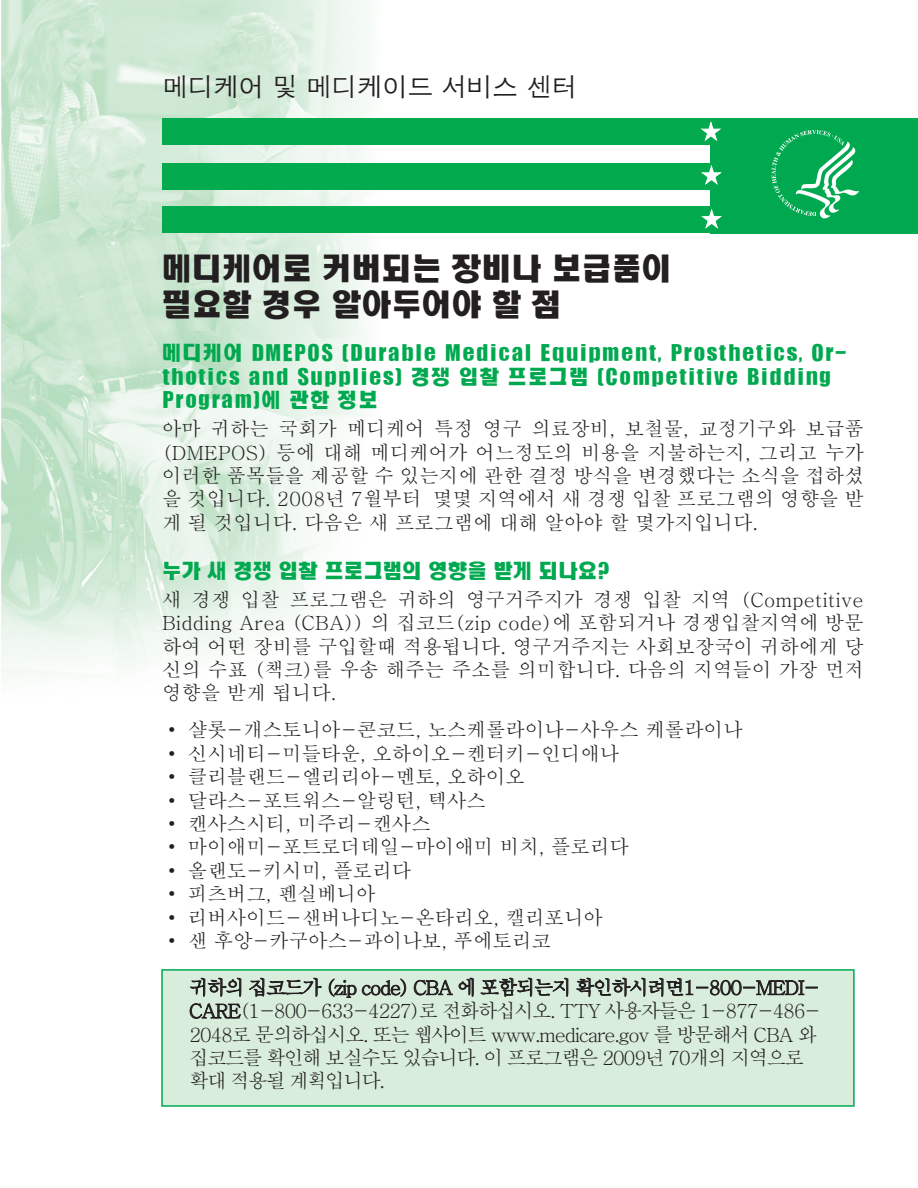
<style>
.page{position:relative;width:918px;height:1188px;background:#fff}
.page>*{position:absolute;margin:0;border:0;box-sizing:border-box;transform-origin:0 0}
.t1{font:700 30px "HY Head Line";color:#231f20}
.t2{font:25.5px "Apple Gothic";color:#231f20}
.t3{font:500 19.5px/23.4px "Adobe Myungjo Std";color:#231f20;text-align:justify}
.t4{font:500 19.5px/23.4px "Adobe Myungjo Std";letter-spacing:-.075em;color:#231f20}
.t5{font:700 19.5px/23.4px "HY Head Line";letter-spacing:.05em;color:#00a94f}
.t6{font:700 19.5px "HY Head Line";color:#00a94f}
</style>
<div class="page">
<div style="left:161px;top:969px;width:694px;height:138px;background:#d8eddc;border:2px solid #00a94f"></div>
<img style="left:1px;top:0;width:506px;height:677px">
<div style="left:711px;top:118px;width:207px;height:115px;background:#00a94f"></div>
<div style="left:162px;top:118px;width:554px;height:27px;background:#04aa4e"></div>
<div style="left:162px;top:163px;width:554px;height:27px;background:#04aa4e"></div>
<div style="left:162px;top:207px;width:554px;height:26px;background:#04aa4e"></div>
<svg style="left:700px;top:121px;width:22px;height:20px"></svg>
<svg style="left:701px;top:165px;width:21px;height:20px"></svg>
<svg style="left:701px;top:208px;width:21px;height:21px"></svg>
<svg style="left:771px;top:130px;width:88px;height:89px"></svg>
<svg style="left:190px;top:977px;width:52px;height:20px"></svg>
<svg style="left:249px;top:977px;width:73px;height:20px"></svg>
<svg style="left:328px;top:978px;width:78px;height:20px"></svg>
<svg style="left:414px;top:977px;width:60px;height:20px"></svg>
<svg style="left:480px;top:977px;width:89px;height:20px"></svg>
<svg style="left:576px;top:977px;width:242px;height:20px"></svg>
<svg style="left:189px;top:1003px;width:52px;height:16px"></svg>
<p class="t2" style="left:162px;top:73px;width:417px">메디케어 및 메디케이드 서비스 센터</p>
<p class="t1" style="left:162px;top:249px;width:511px">메디케어로 커버되는 장비나 보급품이</p>
<p class="t1" style="left:162px;top:285px;width:401px">필요할 경우 알아두어야 할 점</p>
<p class="t5" style="left:162px;top:340px;width:686px">메디케어 DMEPOS (Durable Medical Equipment, Prosthetics, Or&shy;thotics and Supplies) 경쟁 입찰 프로그램 (Competitive Bidding<br>Program)에 관한 정보</p>
<p class="t3" style="left:162px;top:417px;width:704px">아마 귀하는 국회가 메디케어 특정 영구 의료장비, 보철물, 교정기구와 보급품 (DMEPOS) 등에 대해 메디케어가 어느정도의 비용을 지불하는지, 그리고 누가 이러한 품목들을 제공할 수 있는지에 관한 결정 방식을 변경했다는 소식을 접하셨 을 것입니다. 2008년 7월부터 몇몇 지역에서 새 경쟁 입찰 프로그램의 영향을 받 게 될 것입니다. 다음은 새 프로그램에 대해 알아야 할 몇가지입니다.</p>
<p class="t6" style="left:162px;top:558px;width:449px">누가 새 경쟁 입찰 프로그램의 영향을 받게 되나요?</p>
<p class="t3" style="left:162px;top:588px;width:704px">새 경쟁 입찰 프로그램은 귀하의 영구거주지가 경쟁 입찰 지역 (Competitive Bidding Area (CBA)) 의 집코드(zip code)에 포함되거나 경쟁입찰지역에 방문 하여 어떤 장비를 구입할때 적용됩니다. 영구거주지는 사회보장국이 귀하에게 당 신의 수표 (책크)를 우송 해주는 주소를 의미합니다. 다음의 지역들이 가장 먼저 영향을 받게 됩니다.</p>
<p class="t3" style="left:162px;top:718px;width:582px">• 샬롯-개스토니아-콘코드, 노스케롤라이나-사우스 케롤라이나</p>
<p class="t3" style="left:162px;top:742px;width:459px">• 신시네티-미들타운, 오하이오-켄터키-인디애나</p>
<p class="t3" style="left:162px;top:765px;width:365px">• 클리블랜드-엘리리아-멘토, 오하이오</p>
<p class="t3" style="left:162px;top:789px;width:326px">• 달라스-포트워스-알링턴, 텍사스</p>
<p class="t3" style="left:162px;top:812px;width:270px">• 캔사스시티, 미주리-캔사스</p>
<p class="t3" style="left:162px;top:835px;width:469px">• 마이애미-포트로더데일-마이애미 비치, 플로리다</p>
<p class="t3" style="left:162px;top:859px;width:251px">• 올랜도-키시미, 플로리다</p>
<p class="t3" style="left:162px;top:882px;width:215px">• 피츠버그, 펜실베니아</p>
<p class="t3" style="left:162px;top:906px;width:443px">• 리버사이드-샌버나디노-온타리오, 캘리포니아</p>
<p class="t3" style="left:162px;top:929px;width:391px">• 샌 후앙-카구아스-과이나보, 푸에토리코</p>
<p class="t4" style="left:189px;top:976px;width:633px">귀하의 집코드가 (zip code) CBA 에 포함되는지 확인하시려면1-800-MEDI-CARE(1-800-633-4227)로 전화하십시오. TTY 사용자들은 1-877-486- 2048로 문의하십시오. 또는 웹사이트 www.medicare.gov 를 방문해서 CBA 와 집코드를 확인해 보실수도 있습니다. 이 프로그램은 2009년 70개의 지역으로 확대 적용될 계획입니다.</p>
</div>
